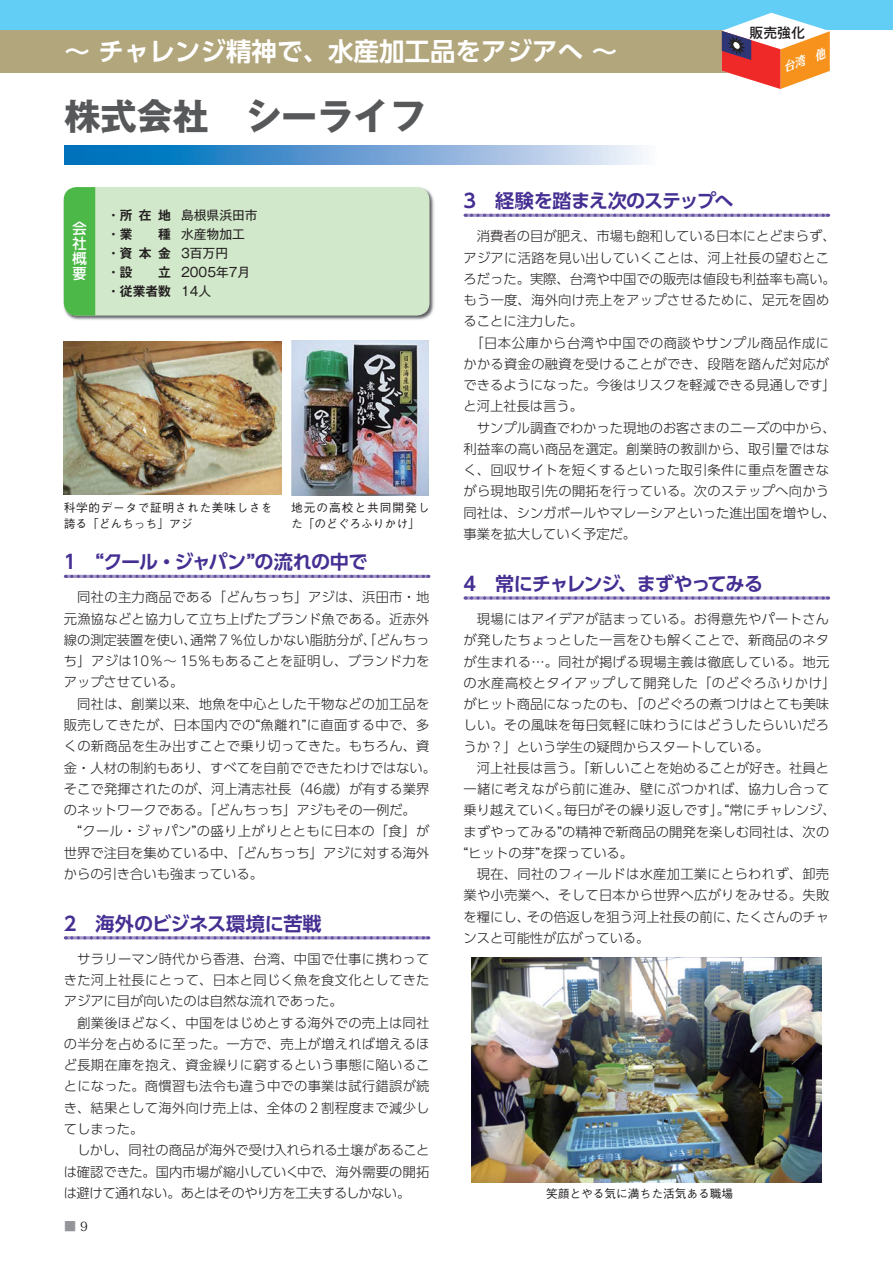
<style>
.page{position:relative;width:893px;height:1263px;background:#fff}
.page>*{position:absolute;margin:0;border:0;box-sizing:border-box;transform-origin:0 0}
.t1{font:700 36.15px "Gothic MB101 Pr 5";color:#57585a}
.t2{font:700 25.5px "UD Shin Go Pr 6 N De";color:#fff}
.t3{font:700 19.2px "UD Shin Go Pr 6 N De";letter-spacing:-.04em;color:#452f92}
.t4{font:700 19.2px "UD Shin Go Pr 6 N De";letter-spacing:-.065em;color:#452f92}
.t5{font:700 19.2px "UD Shin Go Pr 6 N De";letter-spacing:-.01em;color:#452f92}
.t6{font:500 14.85px/14.9px "Jun 34 Pro";color:#fff;text-align:justify}
.t7{font:500 13.8px "Gothic MB101 Pr 5";color:#231f20}
.t8{font:300 13.35px/21.3px "UD Shin Go Pr 6 N";letter-spacing:.01em;color:#231f20;text-align:justify}
.t9{font:300 13.35px "UD Shin Go Pr 6 N";letter-spacing:.04em;color:#231f20}
.t10{font:12.75px/19.2px "Gothic MB101 Pr 5";color:#231f20}
.t11{font:700 12.75px/19.2px "Gothic MB101 Pr 5 De";color:#231f20;text-align:justify}
.t12{font:12.75px "Koz Min Pr 6 N";color:#939598}
.t13{font:italic 12px "UD Typos 515 Std";color:#fff;scale:.91 1}
.t14{font:500 11.7px/15.9px "Gothic BBB Pr 5";letter-spacing:.055em;color:#231f20}
.t15{font:500 11.7px/15.9px "Gothic BBB Pr 5";letter-spacing:.085em;color:#231f20}
.t16{font:500 11.7px "Gothic BBB Pr 5";color:#231f20}
.s1{color:#231f20}
</style>
<div class="page">
<div style="left:0;top:0;width:893px;height:30px;background:#62cdf5"></div>
<div style="left:0;top:30px;width:780px;height:42px;background:#b2a67d"></div>
<svg style="left:722px;top:13px;width:108px;height:76px"></svg>
<svg style="left:64px;top:145px;width:579px;height:20px;background:#67a3d5"></svg>
<img style="left:63px;top:187px;width:371px;height:133px">
<div style="left:64px;top:187px;width:365px;height:128px;background:#d2e8ca;border-radius:13px"></div>
<div style="left:64px;top:187px;width:31px;height:128px;background:#4cb848"></div>
<hr style="left:65px;top:575px;width:363px;height:3px;background:#a397c8">
<svg style="left:72px;top:575px;width:357px;height:3px"></svg>
<hr style="left:65px;top:936px;width:363px;height:3px;background:#a397c8">
<svg style="left:72px;top:936px;width:357px;height:3px"></svg>
<svg style="left:465px;top:214px;width:364px;height:3px"></svg>
<svg style="left:465px;top:596px;width:364px;height:4px"></svg>
<img style="left:64px;top:341px;width:217px;height:154px">
<img style="left:291px;top:340px;width:137px;height:155px">
<img style="left:471px;top:957px;width:350px;height:225px">
<p class="t7" style="left:750px;top:21px;width:57px">販売強化</p>
<h2 class="t2" style="left:64px;top:30px;width:554px">～ チャレンジ精神で、水産加工品をアジアへ ～</h2>
<p class="t13" style="left:780px;top:59px;width:50px;rotate:-21deg">台湾　他</p>
<h1 class="t1" style="left:64px;top:86px;width:363px">株式会社　シーライフ</h1>
<p class="t6" style="left:72px;top:220px;width:16px">会社概要</p>
<p class="t11" style="left:107px;top:204px;width:65px">・所 在 地・業　　種・資 本 金・設　　立・従業者数</p>
<p class="t10" style="left:181px;top:204px;width:91px">島根県浜田市　水産物加工<br>3百万円<br>2005年7月<br>14人</p>
<p class="t14" style="left:64px;top:499px;width:210px">科学的データで証明された美味しさを誇る「どんちっち」アジ</p>
<p class="t15" style="left:291px;top:499px;width:140px">地元の高校と共同開発した「のどぐろふりかけ」</p>
<h3 class="t3" style="left:64px;top:546px;width:305px">1　“クール・ジャパン”の流れの中で</h3>
<p class="t8" style="left:64px;top:586px;width:367px;text-indent:13px">同社の主力商品である｢どんちっち｣アジは、浜田市・地元漁協などと協力して立ち上げたブランド魚である。近赤外線の測定装置を使い、通常７％位しかない脂肪分が、「どんちっち」アジは10％～ 15％もあることを証明し、ブランド力をアップさせている。</p>
<p class="t8" style="left:64px;top:692px;width:374px;text-align:left;text-indent:13px">同社は、創業以来、地魚を中心とした干物などの加工品を販売してきたが、日本国内での“魚離れ”に直面する中で、多くの新商品を生み出すことで乗り切ってきた。もちろん、資金・人材の制約もあり、すべてを自前でできたわけではない。そこで発揮されたのが、河上清志社長（46歳）が有する業界のネットワークである。「どんちっち」アジもその一例だ。</p>
<p class="t8" style="left:64px;top:820px;width:367px;text-indent:13px">“クール・ジャパン”の盛り上がりとともに日本の「食」が世界で注目を集めている中、「どんちっち」アジに対する海外からの引き合いも強まっている。</p>
<h3 class="t5" style="left:64px;top:908px;width:259px">2　海外のビジネス環境に苦戦</h3>
<p class="t8" style="left:64px;top:948px;width:367px;text-indent:13px">サラリーマン時代から香港、台湾、中国で仕事に携わってきた河上社長にとって、日本と同じく魚を食文化としてきたアジアに目が向いたのは自然な流れであった。</p>
<p class="t8" style="left:64px;top:1011px;width:367px;text-indent:13px">創業後ほどなく、中国をはじめとする海外での売上は同社の半分を占めるに至った。一方で、売上が増えれば増えるほど長期在庫を抱え、資金繰りに窮するという事態に陥いることになった。商慣習も法令も違う中での事業は試行錯誤が続き、結果として海外向け売上は、全体の２割程度まで減少してしまった。</p>
<p class="t8" style="left:64px;top:1139px;width:367px;text-indent:13px">しかし、同社の商品が海外で受け入れられる土壌があることは確認できた。国内市場が縮小していく中で、海外需要の開拓は避けて通れない。あとはそのやり方を工夫するしかない。</p>
<p class="t12" style="left:64px;top:1219px;width:26px">■ <span class="s1">9</span></p>
<h3 class="t3" style="left:463px;top:185px;width:271px">3　経験を踏まえ次のステップへ</h3>
<p class="t8" style="left:477px;top:225px;width:360px">消費者の目が肥え、市場も飽和している日本にとどまらず、</p>
<p class="t8" style="left:463px;top:246px;width:367px">アジアに活路を見い出していくことは、河上社長の望むとこ</p>
<p class="t8" style="left:463px;top:268px;width:374px">ろだった。実際、台湾や中国での販売は値段も利益率も高い。</p>
<p class="t8" style="left:463px;top:289px;width:367px">もう一度、海外向け売上をアップさせるために、足元を固め</p>
<p class="t8" style="left:463px;top:310px;width:121px">ることに注力した。</p>
<p class="t9" style="left:470px;top:332px;width:360px">「日本公庫から台湾や中国での商談やサンプル商品作成に</p>
<p class="t8" style="left:463px;top:353px;width:367px">かかる資金の融資を受けることができ、段階を踏んだ対応が</p>
<p class="t8" style="left:463px;top:374px;width:374px">できるようになった。今後はリスクを軽減できる見通しです」</p>
<p class="t8" style="left:463px;top:395px;width:121px">と河上社長は言う。</p>
<p class="t8" style="left:477px;top:416px;width:360px">サンプル調査でわかった現地のお客さまのニーズの中から、</p>
<p class="t8" style="left:463px;top:438px;width:367px">利益率の高い商品を選定。創業時の教訓から、取引量ではな</p>
<p class="t8" style="left:463px;top:459px;width:367px">く、回収サイトを短くするといった取引条件に重点を置きな</p>
<p class="t8" style="left:463px;top:480px;width:367px">がら現地取引先の開拓を行っている。次のステップへ向かう</p>
<p class="t8" style="left:463px;top:501px;width:374px">同社は、シンガポールやマレーシアといった進出国を増やし、</p>
<p class="t8" style="left:463px;top:523px;width:201px">事業を拡大していく予定だ。　　</p>
<h3 class="t4" style="left:463px;top:568px;width:301px">4　常にチャレンジ、まずやってみる</h3>
<p class="t8" style="left:463px;top:608px;width:374px;text-align:left;text-indent:13px">現場にはアイデアが詰まっている。お得意先やパートさんが発したちょっとした一言をひも解くことで、新商品のネタが生まれる…。同社が掲げる現場主義は徹底している。地元の水産高校とタイアップして開発した「のどぐろふりかけ」がヒット商品になったのも、「のどぐろの煮つけはとても美味しい。その風味を毎日気軽に味わうにはどうしたらいいだろうか？」という学生の疑問からスタートしている。</p>
<p class="t8" style="left:463px;top:757px;width:374px;text-align:left;text-indent:13px">河上社長は言う。「新しいことを始めることが好き。社員と一緒に考えながら前に進み、壁にぶつかれば、協力し合って乗り越えていく。毎日がその繰り返しです｣｡“常にチャレンジ、まずやってみる”の精神で新商品の開発を楽しむ同社は、次の“ヒットの芽”を探っている。</p>
<p class="t8" style="left:463px;top:863px;width:367px;text-indent:13px">現在、同社のフィールドは水産加工業にとらわれず、卸売業や小売業へ、そして日本から世界へ広がりをみせる。失敗を糧にし、その倍返しを狙う河上社長の前に、たくさんのチャンスと可能性が広がっている。</p>
<p class="t16" style="left:546px;top:1184px;width:189px">笑顔とやる気に満ちた活気ある職場</p>
</div>
